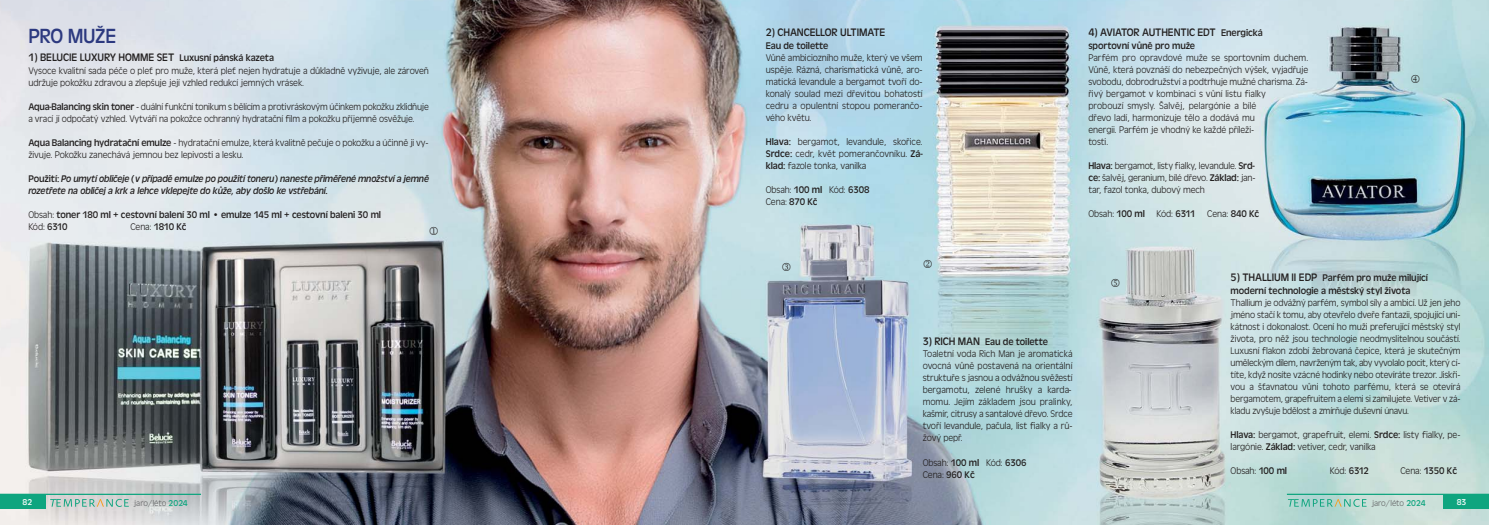
<style>
.page{position:relative;width:1489px;height:525px;background:#fff}
.page>*{position:absolute;margin:0;border:0;box-sizing:border-box;transform-origin:0 0}
.t1{font:21.25px "Antique Oli TCE";letter-spacing:-.015em;color:#2c397f}
.t2{font:11.25px "Antique Oli TCE";letter-spacing:-.01em;color:#221f1f}
.t3{font:10px/12px "Antique Oli TCE Ligh";letter-spacing:-.01em;color:#221f1f}
.t4{font:10px/12.6px "Antique Oli TCE";letter-spacing:-.01em;color:#221f1f}
.t5{font:italic 10px/12px "Antique Oli TCE";letter-spacing:-.01em;color:#221f1f}
.t6{font:8.75px "Antique Oli TCE Ligh";color:#636466}
.t7{font:8.75px "Antique Oli TCE";color:#fff}
.s1{font-size:10px}
.s2{font-family:"Antique Oli TCE"}
.s3{font-style:normal}
.s4{font-family:"Antique Oli TCE Ligh"}
.s5{font-size:11.25px}
.s6{font-family:"Antique Oli TCE";color:#0fa57f}
</style>
<div class="page">
<img style="left:0;top:0;width:1488px;height:524px">
<svg style="left:1287px;top:498px;width:79px;height:8px"></svg>
<div style="left:1443px;top:494px;width:45px;height:14px;background:#0fa57f"></div>
<hr style="left:1286px;top:493px;width:202px;height:1px;background:#0fa57f">
<svg style="left:50px;top:498px;width:79px;height:8px"></svg>
<div style="left:0;top:494px;width:45px;height:14px;background:#0fa57f"></div>
<hr style="left:0;top:493px;width:201px;height:1px;background:#0fa57f">
<svg style="left:430px;top:227px;width:8px;height:8px"></svg>
<svg style="left:923px;top:260px;width:8px;height:8px"></svg>
<svg style="left:1111px;top:279px;width:8px;height:8px"></svg>
<svg style="left:782px;top:263px;width:8px;height:8px"></svg>
<svg style="left:1411px;top:75px;width:8px;height:8px"></svg>
<h1 class="t1" style="left:28px;top:28px;width:89px">PRO MUŽE</h1>
<p class="t2" style="left:28px;top:53px;width:247px">1) BELUCIE LUXURY HOMME SET <span class="s1">Luxusní pánská kazeta</span></p>
<p class="t3" style="left:28px;top:65px;width:402px">Vysoce kvalitní sada péče o pleť pro muže, která pleť nejen hydratuje a důkladně vyživuje, ale zároveň udržuje pokožku zdravou a zlepšuje její vzhled redukcí jemných vrásek.</p>
<p class="t3" style="left:28px;top:101px;width:402px"><span class="s2">Aqua-Balancing skin toner</span> - duální funkční tonikum s bělícím a protivráskovým účinkem pokožku zklidňuje a vrací jí odpočatý vzhled. Vytváří na pokožce ochranný hydratační film a pokožku příjemně osvěžuje.</p>
<p class="t3" style="left:28px;top:137px;width:401px"><span class="s2">Aqua Balancing hydratační emulze</span> - hydratační emulze, která kvalitně pečuje o pokožku a účinně ji vy&shy;živuje. Pokožku zanechává jemnou bez lepivosti a lesku.</p>
<p class="t5" style="left:28px;top:173px;width:402px"><span class="s3">Použití:</span> Po umytí obličeje (v případě emulze po použití toneru) naneste přiměřené množství a jemně rozetřete na obličej a krk a lehce vklepejte do kůže, aby došlo ke vstřebání.</p>
<p class="t4" style="left:28px;top:209px;width:354px"><span class="s4">Obsah:</span> toner 180 ml + cestovní balení 30 ml • emulze 145 ml + cestovní baleni 30 ml</p>
<p class="t3" style="left:28px;top:221px;width:41px">Kód: <span class="s2">6310</span></p>
<p class="t4" style="left:130px;top:221px;width:58px"><span class="s4">Cena:</span> 1810 Kč</p>
<p class="t2" style="left:765px;top:28px;width:121px">2) CHANCELLOR ULTIMATE</p>
<p class="t4" style="left:765px;top:39px;width:64px">Eau de toilette</p>
<p class="t3" style="left:765px;top:52px;width:158px;text-align:justify">Vůně ambiciozního muže, který ve všem uspěje. Rázná, charismatická vůně, aro&shy;matická levandule a bergamot tvoří do&shy;konalý soulad mezi dřevitou bohatostí cedru a opulentní stopou pomerančo&shy;vého květu.</p>
<p class="t3" style="left:765px;top:136px;width:158px;text-align:justify"><span class="s2">Hlava:</span> bergamot, levandule, skořice.<br><span class="s2">Srdce:</span> cedr, květ pomerančovníku. <span class="s2">Zá&shy;klad:</span> fazole tonka, vanilka</p>
<p class="t3" style="left:765px;top:184px;width:105px">Obsah: <span class="s2">100 ml</span> Kód: <span class="s2">6308<br></span>Cena: <span class="s2">870 Kč</span></p>
<p class="t2" style="left:1088px;top:28px;width:176px">4) AVIATOR AUTHENTIC EDT <span class="s1">Energická</span></p>
<p class="t4" style="left:1088px;top:39px;width:108px">sportovní vůně pro muže</p>
<p class="t3" style="left:1088px;top:52px;width:221px">Parfém pro opravdové muže se sportovním duchem.<br>Vůně, která povznáší do nebezpečných výšek, vyjadřuje svobodu, dobrodružství a podtrhuje mužné charisma. Zá&shy;řivý bergamot v kombinaci s vůní listu fialky<br>probouzí smysly. Šalvěj, pelargónie a bílé<br>dřevo ladí, harmonizuje tělo a dodává mu<br>energii. Parfém je vhodný ke každé příleži-<br>tosti.</p>
<p class="t3" style="left:1088px;top:160px;width:169px;text-align:justify"><span class="s2">Hlava:</span> bergamot, listy fialky, levandule. <span class="s2">Srd&shy;ce:</span> šalvěj, geranium, bílé dřevo. <span class="s2">Základ:</span> jan&shy;tar, fazol tonka, dubový mech</p>
<p class="t3" style="left:1088px;top:208px;width:172px">Obsah: <span class="s2">100 ml</span> Kód: <span class="s2">6311</span> Cena: <span class="s2">840 Kč</span></p>
<p class="t4" style="left:922px;top:335px;width:127px"><span class="s5">3) RICH MAN</span> Eau de toilette</p>
<p class="t3" style="left:922px;top:348px;width:151px;text-align:justify">Toaletní voda Rich Man je aromatická ovocná vůně postavená na orientální struktuře s jasnou a odvážnou svěžestí bergamotu, zelené hrušky a karda&shy;momu. Jejím základem jsou pralinky, kašmír, citrusy a santalové dřevo. Srdce tvoří levandule, pačula, list fialky a rů&shy;žový pepř.</p>
<p class="t3" style="left:922px;top:456px;width:105px">Obsah: <span class="s2">100 ml</span> Kód: <span class="s2">6306<br></span>Cena: <span class="s2">960 Kč</span></p>
<p class="t4" style="left:1230px;top:272px;width:199px"><span class="s5">5) THALLIUM II EDP</span> Parfém pro muže milující moderní technologie a městský styl života</p>
<p class="t3" style="left:1230px;top:297px;width:231px;text-align:justify">Thallium je odvážný parfém, symbol síly a ambicí. Už jen jeho jméno stačí k tomu, aby otevřelo dve ře fantazii, spojující uni&shy;kátnost i dokonalost. Ocení ho muži preferující městský styl života, pro něž jsou technologie neodmyslitelnou součástí.<br>Luxusní flakon zdobí žebrovaná čepice, která je skutečným uměleckým dílem, navrženým tak, aby vyvolalo pocit, který cí&shy;títe, když nosíte vzácné hodinky nebo otevíráte trezor. Jiskři&shy;vou a šťavnatou vůni tohoto parfému, která se otevírá bergamotem, grapefruitem a elemi si zamilujete. Vetiver v zá - kladu zvyšuje bdělost a zmírňuje duševní únavu.</p>
<p class="t3" style="left:1230px;top:429px;width:231px"><span class="s2">Hlava:</span> bergamot, grapefruit, elemi. <span class="s2">Srdce:</span> listy fialky, pe&shy;largónie. <span class="s2">Základ:</span> vetiver, cedr, vanilka</p>
<p class="t3" style="left:1230px;top:465px;width:58px">Obsah: <span class="s2">100 ml</span></p>
<p class="t3" style="left:1329px;top:465px;width:41px">Kód: <span class="s2">6312</span></p>
<p class="t4" style="left:1400px;top:465px;width:58px"><span class="s4">Cena:</span> 1350 Kč</p>
<p class="t7" style="left:23px;top:498px;width:11px">82</p>
<p class="t6" style="left:134px;top:499px;width:55px">jaro/léto <span class="s6">2024</span></p>
<p class="t6" style="left:1371px;top:499px;width:55px">jaro/léto <span class="s6">2024</span></p>
<p class="t7" style="left:1456px;top:498px;width:11px">83</p>
</div>
